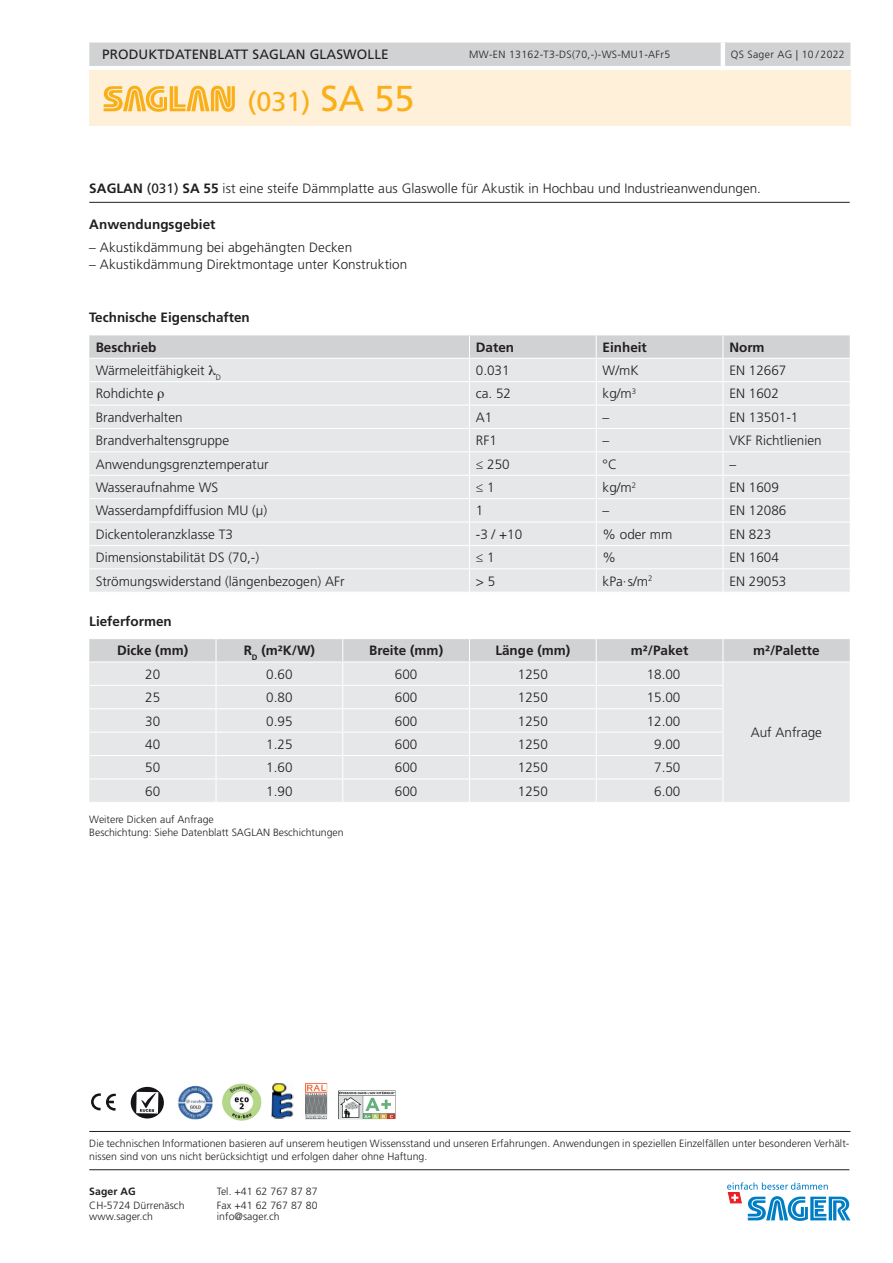
<style>
.page{position:relative;width:893px;height:1263px;background:#fff}
.page>*{position:absolute;margin:0;border:0;box-sizing:border-box;transform-origin:0 0}
.t1{font:27px "Frutiger LT Std";color:#faaf18}
.t2{font:300 13.5px "Frutiger LT Std";color:#231f20}
.t3{font:700 13.5px/29.5px "Frutiger LT Std";color:#231f20}
.t4{font:13.5px "Frutiger LT Std";letter-spacing:.01em;color:#231f20}
.t5{font:300 10.5px/12.6px "Frutiger LT Std";letter-spacing:.005em;color:#231f20}
.t6{font:300 10.5px "Frutiger LT Std";letter-spacing:.03em;color:#231f20}
.t7{font:700 10.5px "Frutiger LT Std";letter-spacing:.005em;color:#231f20}
.s1{font-size:36px}
.s2{font-weight:700}
.s3{font-weight:400}
</style>
<div class="page">
<div style="left:89px;top:43px;width:761px;height:23px;background:#d1d2d4"></div>
<div style="left:89px;top:70px;width:761px;height:56px;background:#fef0d9"></div>
<hr style="left:721px;top:43px;width:4px;height:23px;background:#fff">
<svg style="left:104px;top:86px;width:131px;height:26px"></svg>
<svg style="left:727px;top:1182px;width:123px;height:39px"></svg>
<hr style="left:89px;top:1131px;width:761px;height:1px;background:#231f20">
<hr style="left:89px;top:1169px;width:760px;height:1px;background:#231f20">
<hr style="left:89px;top:202px;width:761px;height:1px;background:#231f20">
<svg style="left:89px;top:639px;width:761px;height:163px;background:#e4e5e7"></svg>
<img style="left:305px;top:1083px;width:22px;height:36px">
<img style="left:272px;top:1083px;width:22px;height:36px">
<svg style="left:91px;top:1093px;width:25px;height:17px"></svg>
<svg style="left:131px;top:1087px;width:33px;height:31px"></svg>
<img style="left:338px;top:1090px;width:57px;height:29px">
<img style="left:177px;top:1085px;width:36px;height:35px">
<img style="left:222px;top:1083px;width:40px;height:38px">
<svg style="left:89px;top:335px;width:761px;height:257px;background:#e5e6e8"></svg>
<p class="t4" style="left:102px;top:47px;width:288px">PRODUKTDATENBLATT SAGLAN GLASWOLLE</p>
<p class="t6" style="left:469px;top:49px;width:202px">MW-EN 13162-T3-DS(70,-)-WS-MU1-AFr5</p>
<p class="t6" style="left:731px;top:49px;width:116px">QS Sager AG | 10 / 2022</p>
<h1 class="t1" style="left:248px;top:86px;width:169px">(031) <span class="s1">SA 55</span></h1>
<p class="t2" style="left:89px;top:181px;width:673px"><span class="s2">SAGLAN</span> <span class="s3">(031)</span> <span class="s2">SA 55</span> ist eine steife Dämmplatte aus Glaswolle für Akustik in Hochbau und Industrieanwendungen.</p>
<p class="t3" style="left:89px;top:210px;width:128px">Anwendungsgebiet</p>
<p class="t2" style="left:89px;top:240px;width:264px">– Akustikdämmung bei abgehängten Decken</p>
<p class="t2" style="left:89px;top:256px;width:320px">– Akustikdämmung Direktmontage unter Konstruktion</p>
<p class="t3" style="left:96px;top:303px;width:156px;text-indent:-6px">Technische Eigenschaften<br>Beschrieb</p>
<p class="t3" style="left:476px;top:332px;width:40px">Daten</p>
<p class="t3" style="left:603px;top:332px;width:46px">Einheit</p>
<p class="t3" style="left:729px;top:332px;width:37px">Norm</p>
<p class="t2" style="left:96px;top:363px;width:127px">Wärmeleitfähigkeit <sub>D</sub></p>
<p class="t2" style="left:476px;top:363px;width:35px">0.031</p>
<p class="t2" style="left:603px;top:363px;width:37px">W/mK</p>
<p class="t2" style="left:729px;top:363px;width:59px">EN 12667</p>
<p class="t2" style="left:96px;top:386px;width:59px">Rohdichte</p>
<p class="t2" style="left:476px;top:386px;width:37px">ca. 52</p>
<p class="t2" style="left:603px;top:386px;width:35px">kg/m<sup>3</sup></p>
<p class="t2" style="left:729px;top:386px;width:51px">EN 1602</p>
<p class="t2" style="left:96px;top:409px;width:89px">Brandverhalten</p>
<p class="t2" style="left:476px;top:409px;width:18px">A1</p>
<p class="t2" style="left:603px;top:409px;width:8px">–</p>
<p class="t2" style="left:729px;top:409px;width:71px">EN 13501-1</p>
<p class="t2" style="left:96px;top:433px;width:135px">Brandverhaltensgruppe</p>
<p class="t2" style="left:476px;top:433px;width:23px">RF1</p>
<p class="t2" style="left:603px;top:433px;width:8px">–</p>
<p class="t2" style="left:729px;top:433px;width:94px">VKF Richtlienien</p>
<p class="t2" style="left:96px;top:456px;width:175px">Anwendungsgrenztemperatur</p>
<p class="t2" style="left:476px;top:456px;width:35px">≤ 250</p>
<p class="t2" style="left:603px;top:456px;width:16px">°C</p>
<p class="t2" style="left:729px;top:456px;width:8px">–</p>
<p class="t2" style="left:96px;top:480px;width:124px">Wasseraufnahme WS</p>
<p class="t2" style="left:476px;top:480px;width:20px">≤ 1</p>
<p class="t2" style="left:603px;top:480px;width:35px">kg/m<sup>2</sup></p>
<p class="t2" style="left:729px;top:480px;width:51px">EN 1609</p>
<p class="t2" style="left:96px;top:503px;width:173px">Wasserdampfdiffusion MU (μ)</p>
<p class="t2" style="left:476px;top:503px;width:9px">1</p>
<p class="t2" style="left:603px;top:503px;width:8px">–</p>
<p class="t2" style="left:729px;top:503px;width:59px">EN 12086</p>
<p class="t2" style="left:96px;top:526px;width:139px">Dickentoleranzklasse T3</p>
<p class="t2" style="left:476px;top:526px;width:48px">-3 / +10</p>
<p class="t2" style="left:603px;top:526px;width:71px">% oder mm</p>
<p class="t2" style="left:729px;top:526px;width:44px">EN 823</p>
<p class="t2" style="left:96px;top:550px;width:165px">Dimensionstabilität DS (70,-)</p>
<p class="t2" style="left:476px;top:550px;width:20px">≤ 1</p>
<p class="t2" style="left:603px;top:550px;width:15px">%</p>
<p class="t2" style="left:729px;top:550px;width:51px">EN 1604</p>
<p class="t2" style="left:96px;top:573px;width:250px">Strömungswiderstand (längenbezogen) AFr</p>
<p class="t2" style="left:476px;top:573px;width:21px">&gt; 5</p>
<p class="t2" style="left:603px;top:573px;width:51px">kPa·s/m<sup>2</sup></p>
<p class="t2" style="left:729px;top:573px;width:59px">EN 29053</p>
<p class="t3" style="left:117px;top:606px;width:73px;text-indent:-28px">Lieferformen<br>Dicke (mm)</p>
<p class="t3" style="left:244px;top:636px;width:73px">R<sub>D</sub> (m²K/W)</p>
<p class="t3" style="left:369px;top:636px;width:76px">Breite (mm)</p>
<p class="t3" style="left:495px;top:636px;width:77px">Länge (mm)</p>
<p class="t3" style="left:631px;top:636px;width:59px">m²/Paket</p>
<p class="t3" style="left:753px;top:636px;width:68px">m²/Palette</p>
<p class="t2" style="left:145px;top:666px;width:17px">20</p>
<p class="t2" style="left:266px;top:666px;width:28px">0.60</p>
<p class="t2" style="left:395px;top:666px;width:24px">600</p>
<p class="t2" style="left:518px;top:666px;width:32px">1250</p>
<p class="t2" style="left:647px;top:666px;width:35px">18.00</p>
<p class="t2" style="left:145px;top:690px;width:17px">25</p>
<p class="t2" style="left:266px;top:690px;width:28px">0.80</p>
<p class="t2" style="left:395px;top:690px;width:24px">600</p>
<p class="t2" style="left:518px;top:690px;width:32px">1250</p>
<p class="t2" style="left:647px;top:690px;width:35px">15.00</p>
<p class="t2" style="left:145px;top:713px;width:17px">30</p>
<p class="t2" style="left:266px;top:713px;width:28px">0.95</p>
<p class="t2" style="left:395px;top:713px;width:24px">600</p>
<p class="t2" style="left:518px;top:713px;width:32px">1250</p>
<p class="t2" style="left:647px;top:713px;width:35px">12.00</p>
<p class="t2" style="left:145px;top:737px;width:17px">40</p>
<p class="t2" style="left:266px;top:737px;width:28px">1.25</p>
<p class="t2" style="left:395px;top:737px;width:24px">600</p>
<p class="t2" style="left:518px;top:737px;width:32px">1250</p>
<p class="t2" style="left:654px;top:737px;width:28px">9.00</p>
<p class="t2" style="left:145px;top:760px;width:17px">50</p>
<p class="t2" style="left:266px;top:760px;width:28px">1.60</p>
<p class="t2" style="left:395px;top:760px;width:24px">600</p>
<p class="t2" style="left:518px;top:760px;width:32px">1250</p>
<p class="t2" style="left:654px;top:760px;width:28px">7.50</p>
<p class="t2" style="left:145px;top:783px;width:17px">60</p>
<p class="t2" style="left:266px;top:783px;width:28px">1.90</p>
<p class="t2" style="left:395px;top:783px;width:24px">600</p>
<p class="t2" style="left:518px;top:783px;width:32px">1250</p>
<p class="t2" style="left:654px;top:783px;width:28px">6.00</p>
<p class="t5" style="left:89px;top:813px;width:256px">Weitere Dicken auf Anfrage<br>Beschichtung: Siehe Datenblatt SAGLAN Beschichtungen</p>
<p class="t2" style="left:751px;top:725px;width:73px">Auf Anfrage</p>
<p class="t5" style="left:89px;top:1138px;width:762px">Die technischen Informationen basieren auf unserem heutigen Wissensstand und unseren Erfahrungen. Anwendungen in speziellen Einzelfällen unter besonderen Verhält&shy;nissen sind von uns nicht berücksichtigt und erfolgen daher ohne Haftung.</p>
<p class="t7" style="left:89px;top:1185px;width:48px">Sager AG</p>
<p class="t5" style="left:217px;top:1185px;width:102px">Tel. +41 62 767 87 87</p>
<p class="t5" style="left:89px;top:1199px;width:97px">CH-5724 Dürrenäsch</p>
<p class="t5" style="left:217px;top:1199px;width:102px">Fax +41 62 767 87 80</p>
<p class="t5" style="left:89px;top:1211px;width:65px">www.sager.ch</p>
<p class="t5" style="left:217px;top:1211px;width:64px">info@sager.ch</p>
</div>
